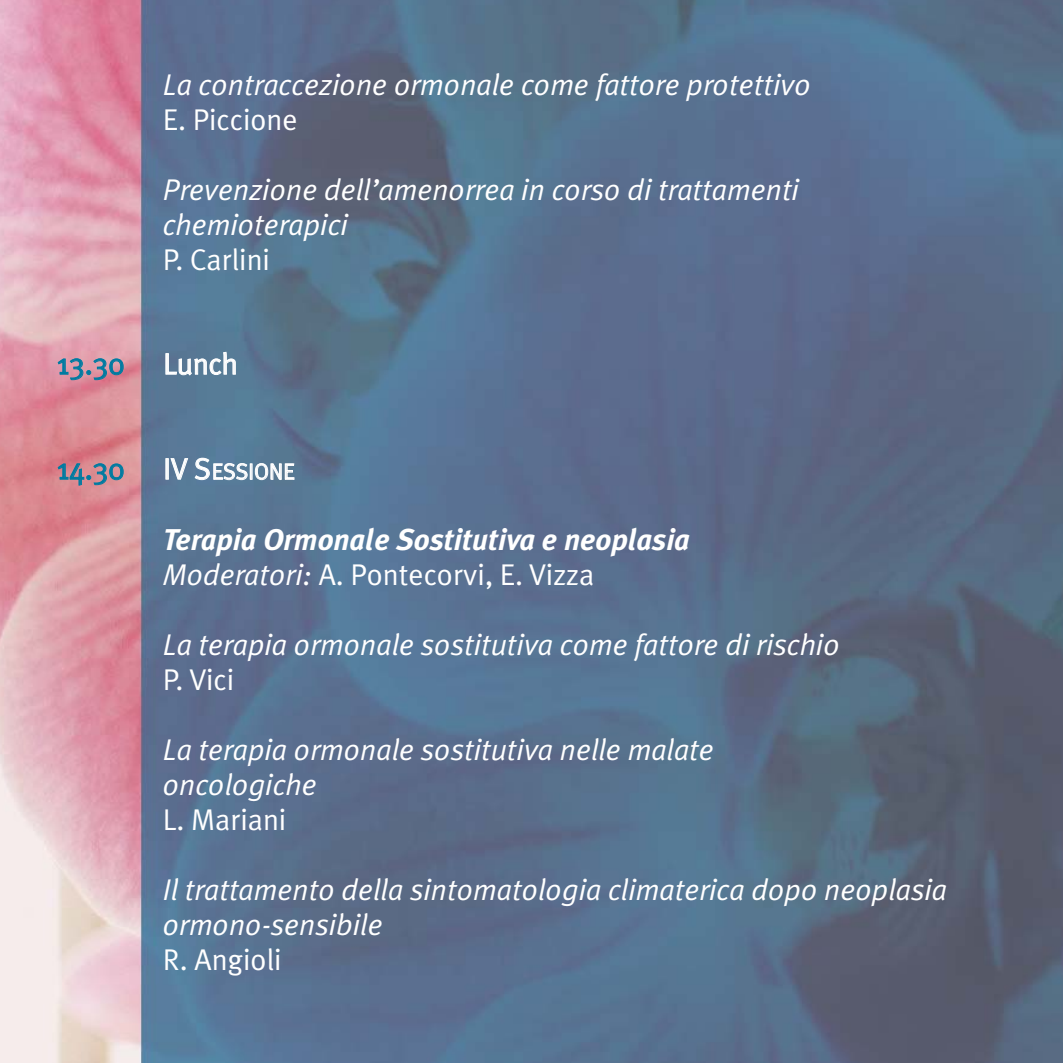
<style>
.page{position:relative;width:1063px;height:1063px;background:#fff}
.page>*{position:absolute;margin:0;border:0;box-sizing:border-box;transform-origin:0 0}
.t1{font:italic 30px/35px "Meta Plus Normal";color:#fff}
.t2{font:30px "Meta Plus Normal";color:#fff}
.t3{font:italic 700 30px "Meta Plus";color:#fff}
.t4{font:30px "Meta Plus Normal";letter-spacing:-.01em;color:#007ba1}
.t5{font:22.5px "Meta Plus Normal";letter-spacing:-.005em;color:#fff}
.s1{font-size:30px}
.s2{font-style:italic}
</style>
<div class="page">
<img style="left:0;top:0;width:1063px;height:1063px">
<p class="t1" style="left:163px;top:70px;width:650px">La contraccezione ormonale come fattore protettivo</p>
<p class="t2" style="left:163px;top:108px;width:136px">E. Piccione</p>
<p class="t1" style="left:163px;top:175px;width:638px">Prevenzione dell’amenorrea in corso di trattamenti chemioterapici</p>
<p class="t2" style="left:163px;top:248px;width:109px">P. Carlini</p>
<p class="t4" style="left:57px;top:352px;width:69px">13.30</p>
<p class="t2" style="left:163px;top:352px;width:76px">Lunch</p>
<p class="t4" style="left:57px;top:457px;width:69px">14.30</p>
<p class="t5" style="left:163px;top:463px;width:133px"><span class="s1">IV S</span>ESSIONE</p>
<p class="t3" style="left:163px;top:529px;width:529px">Terapia Ormonale Sostitutiva e neoplasia</p>
<p class="t2" style="left:163px;top:563px;width:433px"><span class="s2">Moderatori:</span> A. Pontecorvi, E. Vizza</p>
<p class="t1" style="left:163px;top:630px;width:679px">La terapia ormonale sostitutiva come fattore di rischio</p>
<p class="t2" style="left:163px;top:668px;width:73px">P. Vici</p>
<p class="t1" style="left:163px;top:735px;width:553px">La terapia ormonale sostitutiva nelle malate oncologiche</p>
<p class="t2" style="left:163px;top:808px;width:125px">L. Mariani</p>
<p class="t1" style="left:163px;top:875px;width:786px">Il trattamento della sintomatologia climaterica dopo neoplasia ormono-sensibile</p>
<p class="t2" style="left:163px;top:948px;width:120px">R. Angioli</p>
</div>
